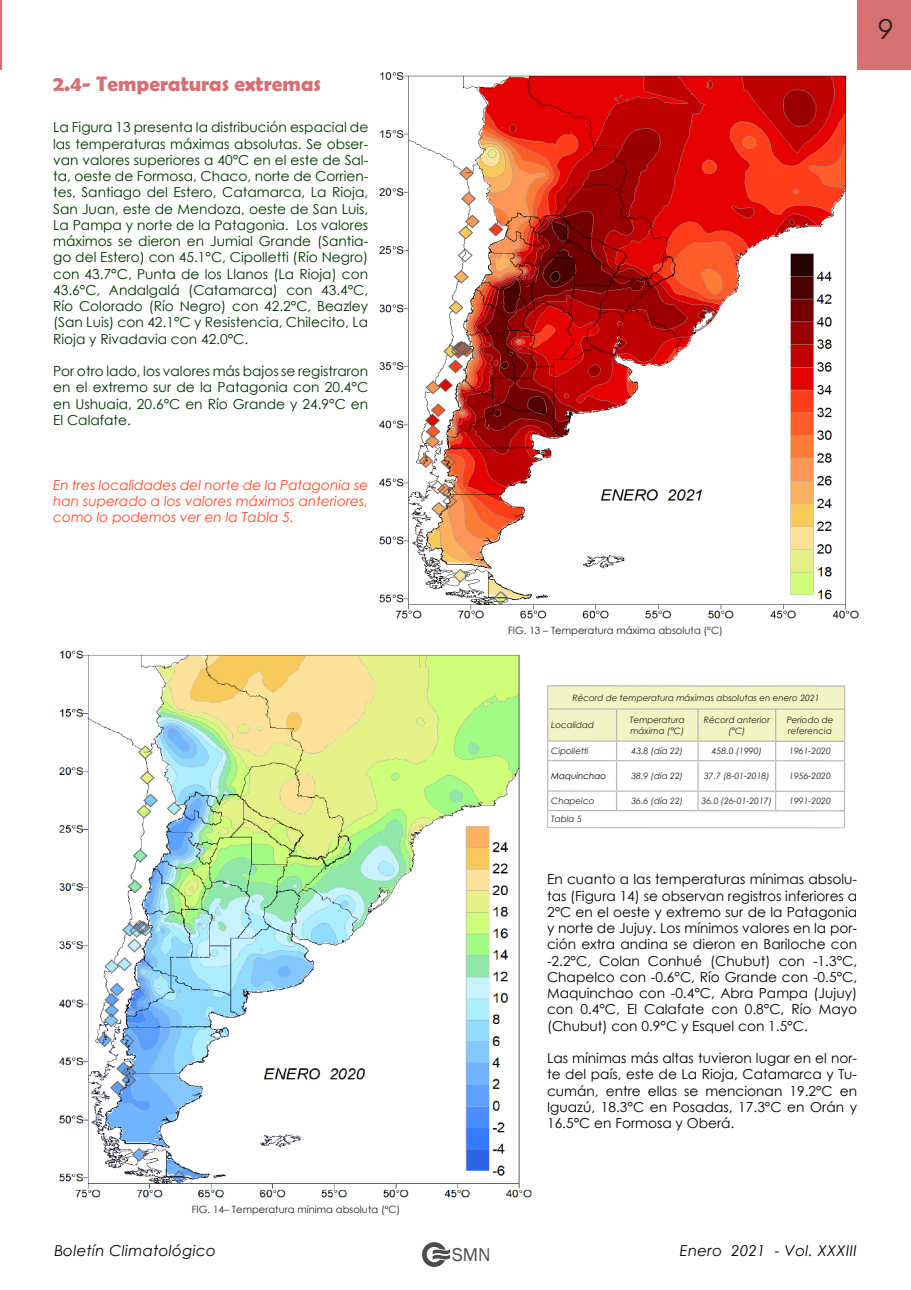
<style>
.page{position:relative;width:911px;height:1290px;background:#fff}
.page>*{position:absolute;margin:0;border:0;box-sizing:border-box;transform-origin:0 0}
.t1{font:italic 27.5px "Century Gothic";color:#231f20}
.t2{font:700 21.25px "Berlin Sans FB Demi";color:#d57073}
.t3{font:19.12px "Franklin Gothic";color:#4c4b4b}
.t4{font:italic 15px "Century Gothic";letter-spacing:.02em;color:#040503}
.t5{font:13.75px/16.2px "Century Gothic";color:#003100;text-align:justify}
.t6{font:13.75px/16.2px "Century Gothic";color:#000;text-align:justify}
.t7{font:italic 13.75px/16.2px "Century Gothic";color:#ff4826;text-align:justify}
.t8{font:10px "Century Gothic";color:#231f20}
.t9{font:italic 8.75px/10.5px "Century Gothic";color:#231f20}
.t10{font:italic 8.75px "Century Gothic";color:#000}
</style>
<div class="page">
<svg style="left:422px;top:1242px;width:28px;height:25px"></svg>
<hr style="left:0;top:0;width:1px;height:70px;background:#d57073">
<div style="left:857px;top:0;width:54px;height:70px;background:#d57073"></div>
<img style="left:379px;top:72px;width:479px;height:547px">
<img style="left:59px;top:650px;width:472px;height:548px">
<hr style="left:547px;top:685px;width:69px;height:1px;background:#bbb8b9">
<hr style="left:616px;top:685px;width:82px;height:1px;background:#bbb8b9">
<hr style="left:698px;top:685px;width:77px;height:1px;background:#bbb8b9">
<hr style="left:775px;top:685px;width:70px;height:2px;background:#bbb8b9">
<svg style="left:547px;top:686px;width:298px;height:142px"></svg>
<p class="t2" style="left:53px;top:71px;width:269px">2.4- Temperaturas extremas</p>
<p class="t5" style="left:53px;top:119px;width:317px">La Figura 13 presenta la distribución espacial de las temperaturas máximas absolutas. Se obser&shy;van valores superiores a 40°C en el este de Sal&shy;ta, oeste de Formosa, Chaco, norte de Corrien&shy;tes, Santiago del Estero, Catamarca, La Rioja, San Juan, este de Mendoza, oeste de San Luis, La Pampa y norte de la Patagonia. Los valores máximos se dieron en Jumial Grande (Santia&shy;go del Estero) con 45.1°C, Cipolletti (Río Negro) con 43.7°C, Punta de los Llanos (La Rioja) con 43.6°C, Andalgalá (Catamarca) con 43.4°C, Río Colorado (Río Negro) con 42.2°C, Beazley (San Luis) con 42.1°C y Resistencia, Chilecito, La Rioja y Rivadavia con 42.0°C.</p>
<p class="t5" style="left:53px;top:363px;width:316px">Por otro lado, los valores más bajos se registraron en el extremo sur de la Patagonia con 20.4°C en Ushuaia, 20.6°C en Río Grande y 24.9°C en El Calafate.</p>
<p class="t7" style="left:53px;top:476px;width:317px">En tres localidades del norte de la Patagonia se han superado a los valores máximos anteriores, como lo podemos ver en la Tabla 5.</p>
<h1 class="t1" style="left:878px;top:10px;width:17px">9</h1>
<p class="t8" style="left:508px;top:623px;width:216px">FIG. 13 – Temperatura máxima absoluta (ºC)</p>
<p class="t9" style="left:572px;top:692px;width:249px">Récord de temperatura máximas absolutas en enero 2021</p>
<p class="t9" style="left:551px;top:720px;width:44px">Localidad</p>
<p class="t9" style="left:630px;top:714px;width:56px">Temperatura máxima (°C)</p>
<p class="t9" style="left:704px;top:715px;width:68px;text-align:center">Récord anterior (°C)</p>
<p class="t9" style="left:786px;top:715px;width:48px">Periodo de referencia</p>
<p class="t9" style="left:551px;top:745px;width:39px">Cipolletti</p>
<p class="t9" style="left:631px;top:746px;width:53px">43.8 (día 22)</p>
<p class="t9" style="left:712px;top:746px;width:52px">458.0 (1990)</p>
<p class="t9" style="left:789px;top:746px;width:43px">1961-2020</p>
<p class="t10" style="left:551px;top:770px;width:57px">Maquinchao</p>
<p class="t9" style="left:631px;top:771px;width:53px">38.9 (día 22)</p>
<p class="t9" style="left:704px;top:771px;width:67px">37.7 (8-01-2018)</p>
<p class="t9" style="left:789px;top:771px;width:43px">1956-2020</p>
<p class="t9" style="left:551px;top:795px;width:45px">Chapelco</p>
<p class="t9" style="left:631px;top:795px;width:53px">36.6 (día 22)</p>
<p class="t9" style="left:701px;top:796px;width:72px">36.0 (26-01-2017)</p>
<p class="t9" style="left:789px;top:796px;width:43px">1991-2020</p>
<p class="t9" style="left:551px;top:813px;width:32px">Tabla 5</p>
<p class="t8" style="left:192px;top:1202px;width:210px">FIG. 14– Temperatura mínima absoluta (ºC)</p>
<p class="t6" style="left:547px;top:871px;width:312px">En cuanto a las temperaturas mínimas absolu&shy;tas (Figura 14) se observan registros inferiores a 2°C en el oeste y extremo sur de la Patagonia y norte de Jujuy. Los mínimos valores en la por&shy;ción extra andina se dieron en Bariloche con -2.2°C, Colan Conhué (Chubut) con -1.3°C, Chapelco con -0.6°C, Río Grande con -0.5°C, Maquinchao con -0.4°C, Abra Pampa (Jujuy) con 0.4°C, El Calafate con 0.8°C, Río Mayo (Chubut) con 0.9°C y Esquel con 1.5°C.</p>
<p class="t6" style="left:547px;top:1050px;width:311px">Las mínimas más altas tuvieron lugar en el nor&shy;te del país, este de La Rioja, Catamarca y Tu&shy;cumán, entre ellas se mencionan 19.2°C en Iguazú, 18.3°C en Posadas, 17.3°C en Orán y 16.5°C en Formosa y Oberá.</p>
<p class="t4" style="left:54px;top:1240px;width:163px">Boletín Climatológico</p>
<p class="t4" style="left:679px;top:1240px;width:179px">Enero 2021 - Vol. XXXIII</p>
<h3 class="t3" style="left:452px;top:1242px;width:40px">SMN</h3>
</div>
